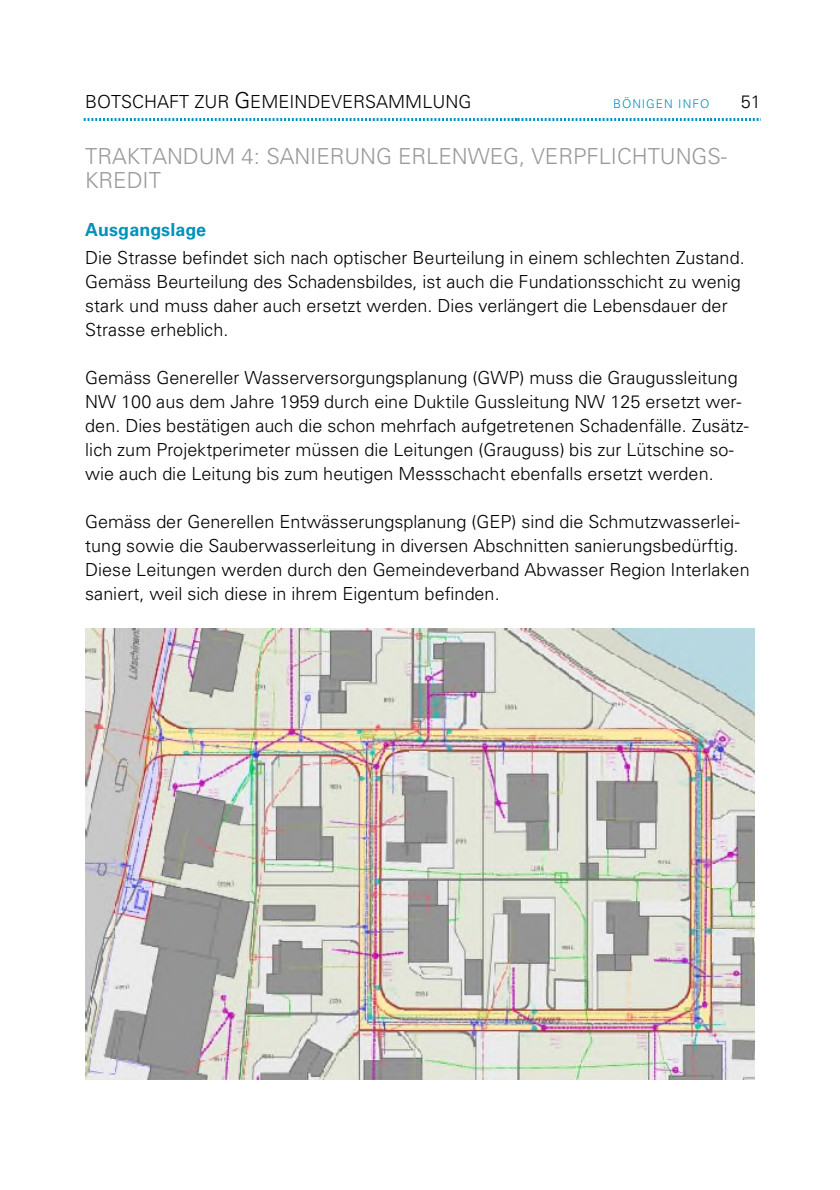
<style>
.page{position:relative;width:840px;height:1190px;background:#fff}
.page>*{position:absolute;margin:0;border:0;box-sizing:border-box;transform-origin:0 0}
.t1{font:300 22px/24px "Univers LT Pro 45";letter-spacing:-.005em;color:#999}
.t2{font:300 18px/24px "Univers LT Pro 45";letter-spacing:.005em;color:#000}
.t3{font:700 18px "Univers LT Pro 65";color:#0092bb}
.t4{font:300 12px "Univers LT Pro 45";letter-spacing:.08em;color:#0092bb}
.s1{font-size:22px}
</style>
<div class="page">
<img style="left:84px;top:119px;width:432px;height:1px">
<img style="left:710px;top:119px;width:51px;height:1px">
<img style="left:85px;top:629px;width:669px;height:451px">
<p class="t2" style="left:85px;top:92px;width:388px">BOTSCHAFT ZUR <span class="s1">G</span>EMEINDEVERSAMMLUNG</p>
<p class="t4" style="left:613px;top:99px;width:98px">BÖNIGEN INFO</p>
<p class="t2" style="left:741px;top:92px;width:22px">51</p>
<p class="t1" style="left:85px;top:147px;width:643px">TRAKTANDUM 4: SANIERUNG ERLENWEG, VERPFLICHTUNGS-<br>KREDIT</p>
<p class="t3" style="left:85px;top:223px;width:123px">Ausgangslage</p>
<p class="t2" style="left:85px;top:248px;width:661px">Die Strasse befindet sich nach optischer Beurteilung in einem schlechten Zustand.<br>Gemäss Beurteilung des Schadensbildes, ist auch die Fundationsschicht zu wenig stark und muss daher auch ersetzt werden. Dies verlängert die Lebensdauer der Strasse erheblich.</p>
<p class="t2" style="left:85px;top:368px;width:665px">Gemäss Genereller Wasserversorgungsplanung (GWP) muss die Graugussleitung NW 100 aus dem Jahre 1959 durch eine Duktile Gussleitung NW 125 ersetzt wer&shy;den. Dies bestätigen auch die schon mehrfach aufgetretenen Schadenfälle. Zusätz&shy;lich zum Projektperimeter müssen die Leitungen (Grauguss) bis zur Lütschine so&shy;wie auch die Leitung bis zum heutigen Messschacht ebenfalls ersetzt werden.</p>
<p class="t2" style="left:85px;top:512px;width:666px">Gemäss der Generellen Entwässerungsplanung (GEP) sind die Schmutzwasserlei&shy;tung sowie die Sauberwasserleitung in diversen Abschnitten sanierungsbedürftig.<br>Diese Leitungen werden durch den Gemeindeverband Abwasser Region Interlaken saniert, weil sich diese in ihrem Eigentum befinden.</p>
</div>
